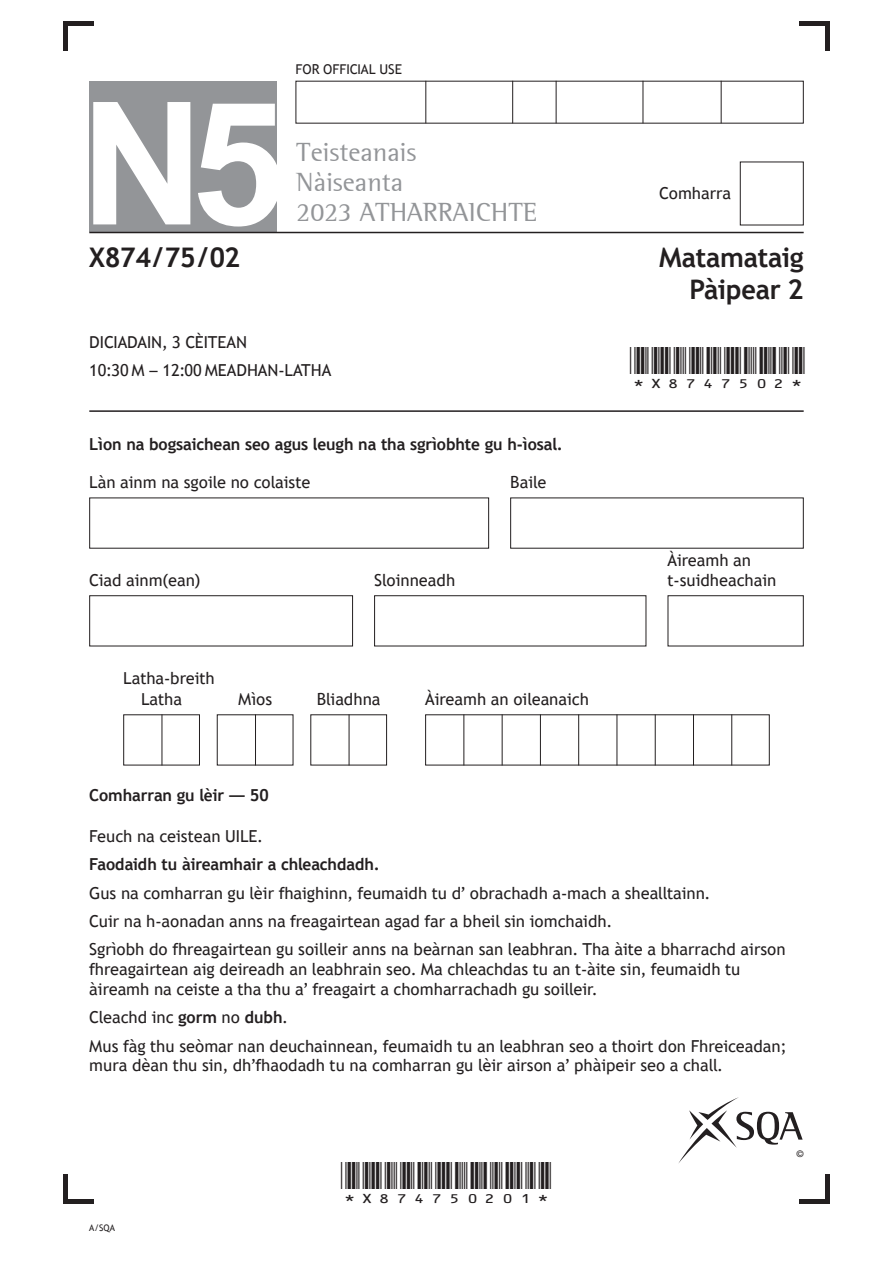
<style>
.page{position:relative;width:893px;height:1263px;background:#fff}
.page>*{position:absolute;margin:0;border:0;box-sizing:border-box;transform-origin:0 0}
.t1{font:700 171px "Arial";color:#fff}
.t2{font:27px/30px "Rotis Semi Serif";color:#939598}
.Paper_Title{font:700 27px "Trebuchet 2010";color:#231f20}
.t3{font:18px "BC39 Short HR";color:#231f20;scale:1.25 1}
.Basic_spaced{font:16.5px/19.8px "Trebuchet 2010";color:#231f20}
.Basic_spaced-2{font:700 16.5px "Trebuchet 2010";color:#231f20}
.t4{font:13.5px "Trebuchet 2010";color:#231f20}
.t5{font:9px "Trebuchet 2010";color:#231f20}
.t6{font:9px "Helvetica";color:#231f20}
.s1{font-weight:700}
</style>
<div class="page">
<hr style="left:64px;top:21px;width:4px;height:30px;background:#231f20">
<hr style="left:825px;top:21px;width:4px;height:30px;background:#231f20">
<hr style="left:64px;top:1174px;width:4px;height:29px;background:#231f20">
<hr style="left:825px;top:1174px;width:4px;height:29px;background:#231f20">
<div style="left:64px;top:21px;width:30px;height:5px;background:#231f20"></div>
<div style="left:799px;top:21px;width:30px;height:5px;background:#231f20"></div>
<hr style="left:799px;top:1199px;width:30px;height:4px;background:#231f20">
<hr style="left:64px;top:1199px;width:30px;height:4px;background:#231f20">
<div style="left:89px;top:81px;width:187px;height:151px;background:#939598"></div>
<hr style="left:425px;top:81px;width:1px;height:42px;background:#231f20">
<hr style="left:512px;top:81px;width:1px;height:42px;background:#231f20">
<hr style="left:556px;top:81px;width:1px;height:42px;background:#231f20">
<hr style="left:643px;top:81px;width:1px;height:42px;background:#231f20">
<hr style="left:721px;top:81px;width:1px;height:42px;background:#231f20">
<div style="left:740px;top:162px;width:64px;height:63px;border:1px solid #231f20"></div>
<hr style="left:89px;top:232px;width:715px;height:1px;background:#231f20">
<hr style="left:89px;top:410px;width:715px;height:2px;background:#231f20">
<div style="left:89px;top:595px;width:264px;height:51px;border:1px solid #231f20"></div>
<div style="left:374px;top:595px;width:272px;height:51px;border:1px solid #231f20"></div>
<div style="left:668px;top:595px;width:136px;height:51px;border:1px solid #231f20"></div>
<div style="left:123px;top:714px;width:77px;height:51px;border:1px solid #231f20"></div>
<hr style="left:162px;top:714px;width:1px;height:51px;background:#231f20">
<hr style="left:255px;top:714px;width:1px;height:51px;background:#231f20">
<hr style="left:349px;top:714px;width:1px;height:51px;background:#231f20">
<hr style="left:463px;top:714px;width:1px;height:51px;background:#231f20">
<hr style="left:502px;top:714px;width:1px;height:51px;background:#231f20">
<hr style="left:540px;top:714px;width:1px;height:51px;background:#231f20">
<hr style="left:578px;top:714px;width:1px;height:51px;background:#231f20">
<hr style="left:617px;top:714px;width:1px;height:51px;background:#231f20">
<hr style="left:655px;top:714px;width:1px;height:51px;background:#231f20">
<hr style="left:693px;top:714px;width:1px;height:51px;background:#231f20">
<hr style="left:731px;top:714px;width:1px;height:51px;background:#231f20">
<svg style="left:678px;top:1097px;width:125px;height:66px"></svg>
<h1 class="t1" style="left:81px;top:50px;width:206px">N5</h1>
<h2 class="Paper_Title" style="left:89px;top:240px;width:153px">X874/75/02</h2>
<p class="t4" style="left:296px;top:60px;width:108px">FOR OFFICIAL USE</p>
<h2 class="t2" style="left:296px;top:137px;width:243px">Teisteanais<br>Nàiseanta<br>2023 ATHARRAICHTE</h2>
<p class="Basic_spaced" style="left:89px;top:332px;width:159px">DICIADAIN, 3 CÈITEAN</p>
<p class="Basic_spaced" style="left:89px;top:360px;width:243px">10:30 M – 12:00 MEADHAN-LATHA</p>
<p class="Basic_spaced-2" style="left:89px;top:434px;width:475px">Lìon na bogsaichean seo agus leugh na tha sgrìobhte gu h-ìosal.</p>
<p class="Basic_spaced" style="left:89px;top:472px;width:222px">Làn ainm na sgoile no colaiste</p>
<p class="Basic_spaced" style="left:510px;top:472px;width:38px">Baile</p>
<p class="Basic_spaced" style="left:89px;top:570px;width:113px">Ciad ainm(ean)</p>
<p class="Basic_spaced" style="left:374px;top:570px;width:83px">Sloinneadh</p>
<p class="Basic_spaced" style="left:123px;top:668px;width:93px">Latha-breith</p>
<p class="Basic_spaced" style="left:141px;top:689px;width:42px">Latha</p>
<p class="Basic_spaced" style="left:238px;top:689px;width:36px">Mìos</p>
<p class="Basic_spaced" style="left:317px;top:689px;width:65px">Bliadhna</p>
<p class="Basic_spaced" style="left:425px;top:689px;width:165px">Àireamh an oileanaich</p>
<p class="Basic_spaced" style="left:659px;top:183px;width:73px">Comharra</p>
<h1 class="Paper_Title" style="left:659px;top:240px;width:146px">Matamataig</h1>
<h1 class="Paper_Title" style="left:689px;top:272px;width:116px">Pàipear 2</h1>
<p class="t3" style="left:630px;top:357px;width:142px">*X8747502*</p>
<p class="Basic_spaced" style="left:668px;top:550px;width:110px">Àireamh an t-suidheachain</p>
<p class="Basic_spaced-2" style="left:89px;top:785px;width:181px">Comharran gu lèir — 50</p>
<p class="Basic_spaced" style="left:89px;top:826px;width:175px">Feuch na ceistean UILE.</p>
<p class="Basic_spaced-2" style="left:89px;top:854px;width:292px">Faodaidh tu àireamhair a chleachdadh.</p>
<p class="Basic_spaced" style="left:89px;top:883px;width:622px">Gus na comharran gu lèir fhaighinn, feumaidh tu d’ obrachadh a-mach a shealltainn.</p>
<p class="Basic_spaced" style="left:89px;top:911px;width:524px">Cuir na h-aonadan anns na freagairtean agad far a bheil sin iomchaidh.</p>
<p class="Basic_spaced" style="left:89px;top:939px;width:698px">Sgrìobh do fhreagairtean gu soilleir anns na beàrnan san leabhran. Tha àite a bharrachd airson fhreagairtean aig deireadh an leabhrain seo. Ma chleachdas tu an t-àite sin, feumaidh tu àireamh na ceiste a tha thu a’ freagairt a chomharrachadh gu soilleir.</p>
<p class="Basic_spaced" style="left:89px;top:1007px;width:200px">Cleachd inc <span class="s1">gorm</span> no <span class="s1">dubh</span>.</p>
<p class="Basic_spaced" style="left:89px;top:1035px;width:698px">Mus fàg thu seòmar nan deuchainnean, feumaidh tu an leabhran seo a thoirt don Fhreiceadan; mura dèan thu sin, dh’fhaodadh tu na comharran gu lèir airson a’ phàipeir seo a chall.</p>
<p class="t5" style="left:89px;top:1222px;width:27px">A/SQA</p>
<p class="t3" style="left:341px;top:1172px;width:170px">*X874750201*</p>
<p class="t6" style="left:797px;top:1149px;width:8px">©</p>
</div>
